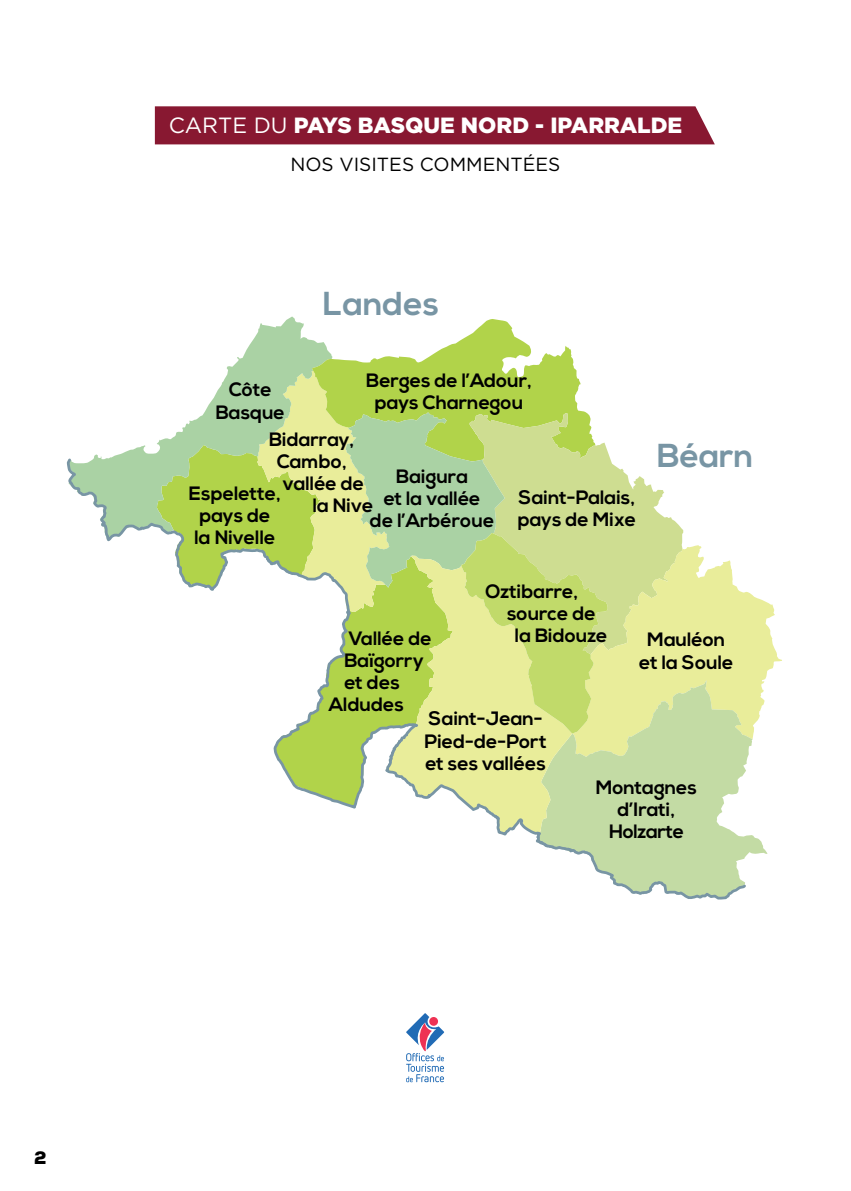
<style>
.page{position:relative;width:851px;height:1191px;background:#fff}
.page>*{position:absolute;margin:0;border:0;box-sizing:border-box;transform-origin:0 0}
.t1{font:700 33.2px "Nexa";color:#7895a4}
.t2{font:900 22px "Gotham";color:#fff}
.t3{font:700 19.4px/22px "Nexa";color:#000;text-align:center}
.t4{font:19px "Gotham";color:#000}
.t5{font:900 18px "Nexa";color:#000}
.s1{font-weight:400}
</style>
<div class="page">
<svg style="left:406px;top:1013px;width:38px;height:69px"></svg>
<div style="left:429px;top:1017px;width:9px;height:8px;background:#ee3253;border-radius:50%"></div>
<div style="left:155px;top:106px;width:559px;height:38px;background:#881831"></div>
<svg style="left:748px;top:592px;width:34px;height:88px;fill:#e9ed9a"></svg>
<svg style="left:748px;top:680px;width:19px;height:174px"></svg>
<svg style="left:174px;top:318px;width:419px;height:119px"></svg>
<svg style="left:66px;top:437px;width:682px;height:463px"></svg>
<p class="t2" style="left:169px;top:110px;width:515px"><span class="s1">CARTE DU</span> PAYS BASQUE NORD - IPARRALDE</p>
<p class="t4" style="left:290px;top:152px;width:271px">NOS VISITES COMMENTÉES</p>
<p class="t3" style="left:216px;top:379px;width:71px">Côte<br>Basque</p>
<h1 class="t1" style="left:322px;top:284px;width:118px">Landes</h1>
<p class="t3" style="left:366px;top:370px;width:167px">Berges de l’Adour, pays Charnegou</p>
<p class="t3" style="left:269px;top:429px;width:87px">Bidarray,</p>
<p class="t3" style="left:277px;top:451px;width:72px">Cambo,</p>
<p class="t3" style="left:283px;top:473px;width:83px">vallée de</p>
<p class="t3" style="left:312px;top:495px;width:62px">la Nive</p>
<p class="t3" style="left:370px;top:466px;width:126px">Baigura<br>et la vallée de l’Arbéroue</p>
<p class="t3" style="left:189px;top:483px;width:93px;text-align:left">Espelette, pays de la Nivelle</p>
<p class="t3" style="left:517px;top:487px;width:120px;text-align:left">Saint-Palais, pays de Mixe</p>
<h1 class="t1" style="left:657px;top:436px;width:98px">Béarn</h1>
<p class="t3" style="left:485px;top:581px;width:94px">Oztibarre,</p>
<p class="t3" style="left:507px;top:603px;width:90px">source de</p>
<p class="t3" style="left:515px;top:625px;width:94px">la Bidouze</p>
<p class="t3" style="left:348px;top:628px;width:85px">Vallée de</p>
<p class="t3" style="left:344px;top:650px;width:81px">Baïgorry</p>
<p class="t3" style="left:344px;top:672px;width:57px">et des</p>
<p class="t3" style="left:329px;top:694px;width:77px">Aldudes</p>
<p class="t3" style="left:424px;top:708px;width:124px;text-align:left">Saint-Jean-<br>Pied-de-Port et ses vallées</p>
<p class="t3" style="left:639px;top:629px;width:96px">Mauléon et la Soule</p>
<p class="t3" style="left:595px;top:777px;width:103px">Montagnes d’Irati,<br>Holzarte</p>
<p class="t5" style="left:34px;top:1146px;width:14px">2</p>
</div>
